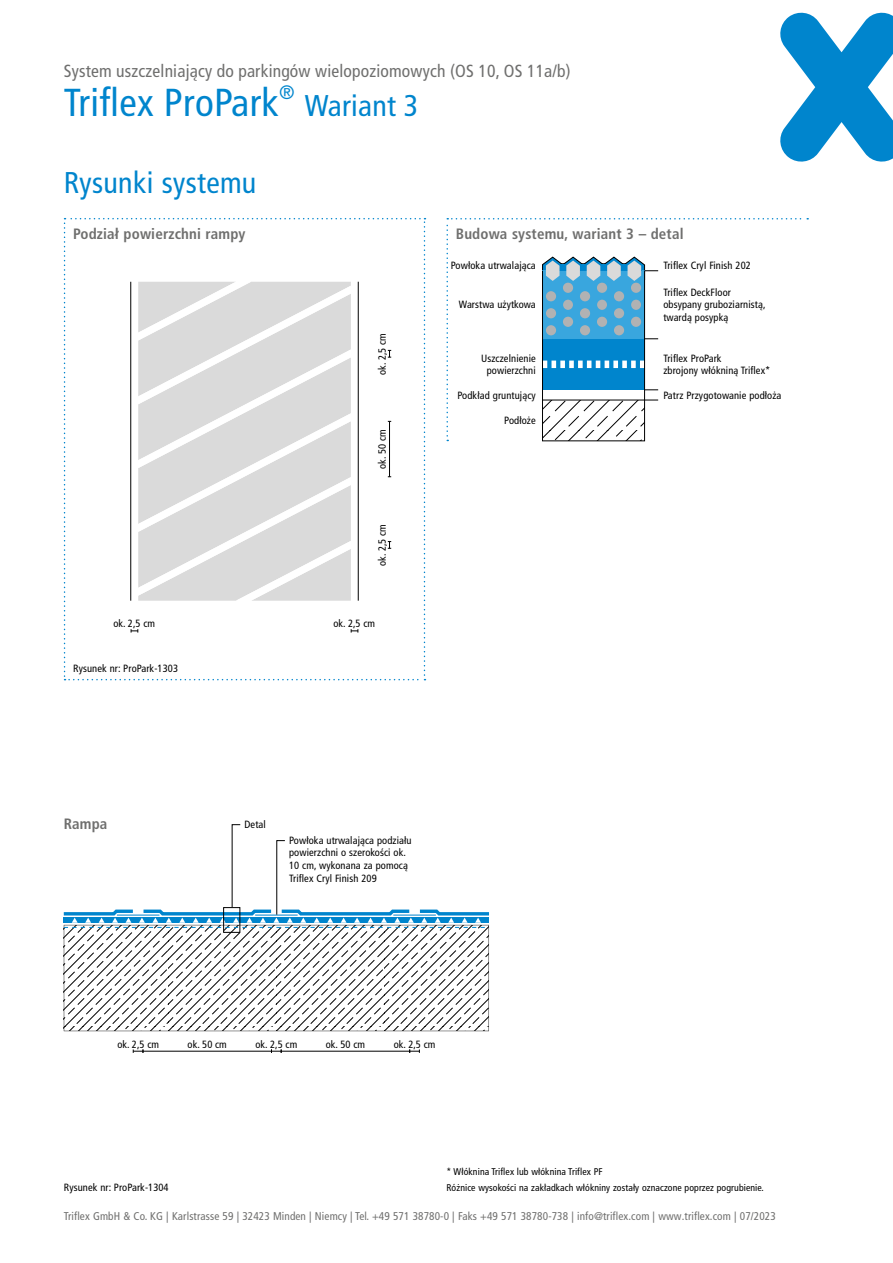
<style>
.page{position:relative;width:893px;height:1263px;background:#fff}
.page>*{position:absolute;margin:0;border:0;box-sizing:border-box;transform-origin:0 0}
.t1{font:condensed 39px "Frutiger LT Pro";letter-spacing:.01em;color:#0085cd}
.t2{font:condensed 30px "Frutiger LT Pro";letter-spacing:.01em;color:#0085cd}
.t3{font:condensed 17.55px "Frutiger LT Pro";letter-spacing:.01em;color:#6f6f6e}
.t4{font:700 condensed 15px "Frutiger LT Pro";letter-spacing:.01em;color:#6f6f6e}
.t5{font:condensed 11.25px "Frutiger LT Pro";letter-spacing:.01em;color:#6f6f6e}
.t6{font:condensed 10.5px/12.8px "Frutiger LT Pro";letter-spacing:.01em;color:#000}
.t7{font:condensed 9.75px/15.9px "Frutiger LT Pro";letter-spacing:.01em;color:#000}
</style>
<div class="page">
<svg style="left:780px;top:13px;width:113px;height:149px"></svg>
<svg style="left:64px;top:218px;width:361px;height:462px"></svg>
<svg style="left:64px;top:824px;width:425px;height:207px"></svg>
<hr style="left:143px;top:1051px;width:128px;height:1px;background:#000">
<svg style="left:133px;top:1049px;width:11px;height:4px"></svg>
<hr style="left:281px;top:1051px;width:129px;height:1px;background:#000">
<svg style="left:271px;top:1049px;width:11px;height:4px"></svg>
<svg style="left:409px;top:1049px;width:11px;height:4px"></svg>
<svg style="left:446px;top:218px;width:362px;height:223px"></svg>
<div style="left:542px;top:270px;width:103px;height:171px;border:1px solid #000"></div>
<div style="left:563px;top:317px;width:10px;height:10px;background:#b1b2b3;border-radius:50%"></div>
<div style="left:563px;top:300px;width:10px;height:10px;background:#b1b2b3;border-radius:50%"></div>
<div style="left:563px;top:283px;width:10px;height:10px;background:#b1b2b3;border-radius:50%"></div>
<div style="left:580px;top:325px;width:10px;height:10px;background:#b1b2b3;border-radius:50%"></div>
<div style="left:580px;top:308px;width:10px;height:10px;background:#b1b2b3;border-radius:50%"></div>
<div style="left:597px;top:317px;width:10px;height:10px;background:#b1b2b3;border-radius:50%"></div>
<div style="left:597px;top:300px;width:10px;height:10px;background:#b1b2b3;border-radius:50%"></div>
<div style="left:580px;top:291px;width:10px;height:10px;background:#b1b2b3;border-radius:50%"></div>
<div style="left:546px;top:325px;width:10px;height:10px;background:#b1b2b3;border-radius:50%"></div>
<div style="left:546px;top:308px;width:10px;height:10px;background:#b1b2b3;border-radius:50%"></div>
<div style="left:546px;top:291px;width:10px;height:10px;background:#b1b2b3;border-radius:50%"></div>
<div style="left:597px;top:283px;width:10px;height:10px;background:#b1b2b3;border-radius:50%"></div>
<div style="left:614px;top:325px;width:10px;height:10px;background:#b1b2b3;border-radius:50%"></div>
<div style="left:614px;top:308px;width:10px;height:10px;background:#b1b2b3;border-radius:50%"></div>
<div style="left:631px;top:317px;width:10px;height:10px;background:#b1b2b3;border-radius:50%"></div>
<div style="left:631px;top:300px;width:10px;height:10px;background:#b1b2b3;border-radius:50%"></div>
<div style="left:614px;top:291px;width:10px;height:10px;background:#b1b2b3;border-radius:50%"></div>
<div style="left:631px;top:283px;width:10px;height:10px;background:#b1b2b3;border-radius:50%"></div>
<h3 class="t3" style="left:64px;top:61px;width:508px">System uszczelniający do parkingów wielopoziomowych (OS 10, OS 11a/b)</h3>
<h1 class="t1" style="left:64px;top:80px;width:233px">Triflex ProPark<sup>®</sup></h1>
<h2 class="t2" style="left:305px;top:88px;width:115px">Wariant 3</h2>
<h2 class="t2" style="left:64px;top:165px;width:194px">Rysunki systemu</h2>
<h3 class="t4" style="left:73px;top:224px;width:174px">Podział powierzchni rampy</h3>
<p class="t6" style="left:376px;top:375px;width:43px;rotate:-90deg">ok. 2,5 cm</p>
<p class="t6" style="left:376px;top:469px;width:41px;rotate:-90deg">ok. 50 cm</p>
<p class="t6" style="left:376px;top:566px;width:43px;rotate:-90deg">ok. 2,5 cm</p>
<p class="t6" style="left:113px;top:617px;width:43px">ok. 2,5 cm</p>
<p class="t6" style="left:333px;top:617px;width:43px">ok. 2,5 cm</p>
<p class="t6" style="left:73px;top:662px;width:106px">Rysunek nr: ProPark-1303</p>
<h3 class="t4" style="left:456px;top:225px;width:229px">Budowa systemu, wariant 3 – detal</h3>
<p class="t6" style="left:451px;top:259px;width:86px">Powłoka utrwalająca</p>
<p class="t6" style="left:663px;top:259px;width:89px">Triflex Cryl Finish 202</p>
<p class="t6" style="left:459px;top:298px;width:78px">Warstwa użytkowa</p>
<p class="t6" style="left:663px;top:286px;width:104px">Triflex DeckFloor obsypany gruboziarnistą, twardą posypką</p>
<p class="t6" style="left:481px;top:352px;width:56px;text-align:center">Uszczelnienie powierzchni</p>
<p class="t6" style="left:663px;top:352px;width:109px">Triflex ProPark<br>zbrojony włókniną Triflex*</p>
<p class="t6" style="left:458px;top:389px;width:80px">Podkład gruntujący</p>
<p class="t6" style="left:504px;top:414px;width:33px">Podłoże</p>
<p class="t6" style="left:663px;top:389px;width:120px">Patrz Przygotowanie podłoża</p>
<h3 class="t4" style="left:64px;top:814px;width:45px">Rampa</h3>
<p class="t6" style="left:244px;top:818px;width:23px">Detal</p>
<p class="t6" style="left:289px;top:834px;width:124px">Powłoka utrwalająca podziału powierzchni o szerokości ok.<br>10 cm, wykonana za pomocą<br>Triflex Cryl Finish 209</p>
<p class="t6" style="left:117px;top:1037px;width:43px">ok. 2,5 cm</p>
<p class="t6" style="left:188px;top:1037px;width:41px">ok. 50 cm</p>
<p class="t6" style="left:256px;top:1037px;width:43px">ok. 2,5 cm</p>
<p class="t6" style="left:326px;top:1037px;width:41px">ok. 50 cm</p>
<p class="t6" style="left:394px;top:1037px;width:43px">ok. 2,5 cm</p>
<p class="t6" style="left:64px;top:1181px;width:106px">Rysunek nr: ProPark-1304</p>
<p class="t7" style="left:446px;top:1163px;width:319px">* Włóknina Triflex lub włóknina Triflex PF<br>Różnice wysokości na zakładkach włókniny zostały oznaczone poprzez pogrubienie.</p>
<p class="t5" style="left:64px;top:1210px;width:713px">Triflex GmbH &amp; Co. KG | Karlstrasse 59 | 32423 Minden | Niemcy | Tel. +49 571 38780-0 | Faks +49 571 38780-738 | info@triflex.com | www.triflex.com | 07/2023</p>
</div>
